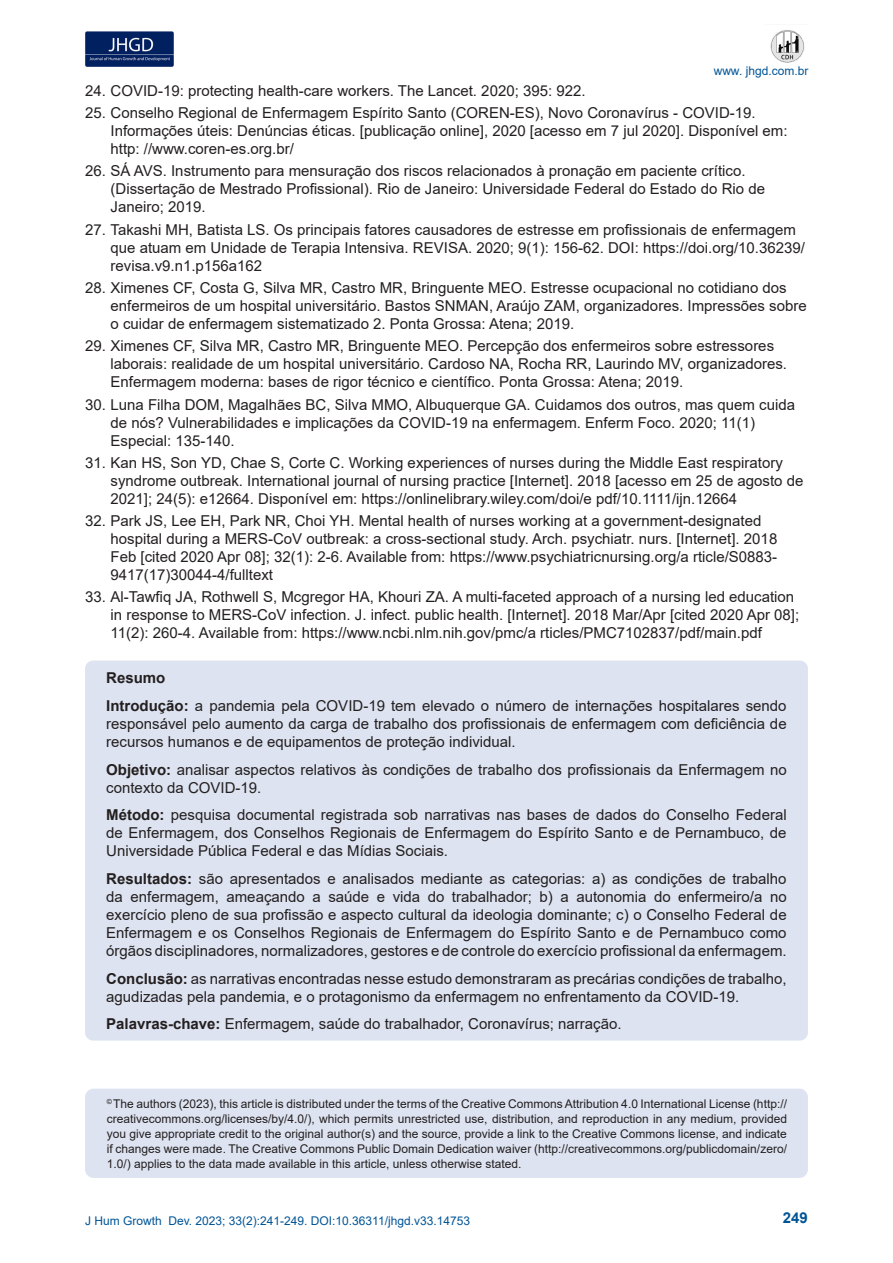
<style>
.page{position:relative;width:893px;height:1263px;background:#fff}
.page>*{position:absolute;margin:0;border:0;box-sizing:border-box;transform-origin:0 0}
.t1{font:15px/18px "Arial";color:#231f20}
.t2{font:700 15px "Arial";color:#231f20}
.t3{font:700 15px "Arial";color:#005495}
.t4{font:12px/15px "Arial";color:#231f20;text-align:justify}
.t5{font:12px "Arial";color:#005495}
.s1{font-weight:700}
</style>
<div class="page">
<img style="left:85px;top:31px;width:89px;height:36px">
<img style="left:770px;top:30px;width:35px;height:33px">
<div style="left:85px;top:1089px;width:723px;height:89px;background:#dde3f0;border-radius:9px"></div>
<div style="left:85px;top:660px;width:723px;height:380px;background:#dde3f0;border-radius:8px"></div>
<p class="t5" style="left:714px;top:63px;width:96px">www. jhgd.com.br</p>
<p class="t1" style="left:85px;top:82px;width:502px">24. COVID-19: protecting health-care workers. The Lancet. 2020; 395: 922.</p>
<p class="t1" style="left:111px;top:104px;width:678px;text-indent:-26px">25. Conselho Regional de Enfermagem Espírito Santo (COREN-ES), Novo Coronavírus - COVID-19.<br>Informações úteis: Denúncias éticas. [publicação online], 2020 [acesso em 7 jul 2020]. Disponível em: http: //www.coren-es.org.br/</p>
<p class="t1" style="left:111px;top:162px;width:656px;text-indent:-26px">26. SÁ AVS. Instrumento para mensuração dos riscos relacionados à pronação em paciente crítico. (Dissertação de Mestrado Profissional). Rio de Janeiro: Universidade Federal do Estado do Rio de<br>Janeiro; 2019.</p>
<p class="t1" style="left:111px;top:220px;width:696px;text-indent:-26px">27. Takashi MH, Batista LS. Os principais fatores causadores de estresse em profissionais de enfermagem que atuam em Unidade de Terapia Intensiva. REVISA. 2020; 9(1): 156-62. DOI: https://doi.org/10.36239/ revisa.v9.n1.p156a162</p>
<p class="t1" style="left:111px;top:279px;width:698px;text-indent:-26px">28. Ximenes CF, Costa G, Silva MR, Castro MR, Bringuente MEO. Estresse ocupacional no cotidiano dos enfermeiros de um hospital universitário. Bastos SNMAN, Araújo ZAM, organizadores. Impressões sobre o cuidar de enfermagem sistematizado 2. Ponta Grossa: Atena; 2019.</p>
<p class="t1" style="left:111px;top:337px;width:678px;text-indent:-26px">29. Ximenes CF, Silva MR, Castro MR, Bringuente MEO. Percepção dos enfermeiros sobre estressores laborais: realidade de um hospital universitário. Cardoso NA, Rocha RR, Laurindo MV, organizadores.<br>Enfermagem moderna: bases de rigor técnico e científico. Ponta Grossa: Atena; 2019.</p>
<p class="t1" style="left:111px;top:395px;width:686px;text-indent:-26px">30. Luna Filha DOM, Magalhães BC, Silva MMO, Albuquerque GA. Cuidamos dos outros, mas quem cuida de nós? Vulnerabilidades e implicações da COVID-19 na enfermagem. Enferm Foco. 2020; 11(1)<br>Especial: 135-140.</p>
<p class="t1" style="left:111px;top:453px;width:694px;text-indent:-26px">31. Kan HS, Son YD, Chae S, Corte C. Working experiences of nurses during the Middle East respiratory syndrome outbreak. International journal of nursing practice [Internet]. 2018 [acesso em 25 de agosto de<br>2021]; 24(5): e12664. Disponível em: https://onlinelibrary.wiley.com/doi/e pdf/10.1111/ijn.12664</p>
<p class="t1" style="left:111px;top:512px;width:668px;text-indent:-26px">32. Park JS, Lee EH, Park NR, Choi YH. Mental health of nurses working at a government-designated hospital during a MERS-CoV outbreak: a cross-sectional study. Arch. psychiatr. nurs. [Internet]. 2018<br>Feb [cited 2020 Apr 08]; 32(1): 2-6. Available from: https://www.psychiatricnursing.org/a rticle/S0883- 9417(17)30044-4/fulltext</p>
<p class="t1" style="left:111px;top:588px;width:690px;text-indent:-26px">33. Al-Tawfiq JA, Rothwell S, Mcgregor HA, Khouri ZA. A multi-faceted approach of a nursing led education in response to MERS-CoV infection. J. infect. public health. [Internet]. 2018 Mar/Apr [cited 2020 Apr 08];<br>11(2): 260-4. Available from: https://www.ncbi.nlm.nih.gov/pmc/a rticles/PMC7102837/pdf/main.pdf</p>
<p class="t2" style="left:106px;top:667px;width:61px">Resumo</p>
<p class="t1" style="left:106px;top:696px;width:682px;text-align:justify"><span class="s1">Introdução:</span> a pandemia pela COVID-19 tem elevado o número de internações hospitalares sendo responsável pelo aumento da carga de trabalho dos profissionais de enfermagem com deficiência de recursos humanos e de equipamentos de proteção individual.</p>
<p class="t1" style="left:106px;top:760px;width:682px"><span class="s1">Objetivo:</span> analisar aspectos relativos às condições de trabalho dos profissionais da Enfermagem no contexto da COVID-19.</p>
<p class="t1" style="left:106px;top:806px;width:682px;text-align:justify"><span class="s1">Método:</span> pesquisa documental registrada sob narrativas nas bases de dados do Conselho Federal de Enfermagem, dos Conselhos Regionais de Enfermagem do Espírito Santo e de Pernambuco, de Universidade Pública Federal e das Mídias Sociais.</p>
<p class="t1" style="left:106px;top:870px;width:682px;text-align:justify"><span class="s1">Resultados:</span> são apresentados e analisados mediante as categorias: a) as condições de trabalho da enfermagem, ameaçando a saúde e vida do trabalhador; b) a autonomia do enfermeiro/a no exercício pleno de sua profissão e aspecto cultural da ideologia dominante; c) o Conselho Federal de Enfermagem e os Conselhos Regionais de Enfermagem do Espírito Santo e de Pernambuco como órgãos disciplinadores, normalizadores, gestores e de controle do exercício profissional da enfermagem.</p>
<p class="t1" style="left:106px;top:969px;width:682px"><span class="s1">Conclusão:</span> as narrativas encontradas nesse estudo demonstraram as precárias condições de trabalho, agudizadas pela pandemia, e o protagonismo da enfermagem no enfrentamento da COVID-19.</p>
<p class="t1" style="left:106px;top:1015px;width:517px"><span class="s1">Palavras-chave:</span> Enfermagem, saúde do trabalhador, Coronavírus; narração.</p>
<p class="t4" style="left:107px;top:1096px;width:682px"><sup>©</sup> The authors (2023), this article is distributed under the terms of the Creative Commons Attribution 4.0 International License (http:// creativecommons.org/licenses/by/4.0/), which permits unrestricted use, distribution, and reproduction in any medium, provided you give appropriate credit to the original author(s) and the source, provide a link to the Creative Commons license, and indicate if changes were made. The Creative Commons Public Domain Dedication waiver (http://creativecommons.org/publicdomain/zero/ 1.0/) applies to the data made available in this article, unless otherwise stated.</p>
<p class="t5" style="left:85px;top:1212px;width:387px">J Hum Growth Dev. 2023; 33(2):241-249. DOI:10.36311/jhgd.v33.14753</p>
<p class="t3" style="left:783px;top:1207px;width:27px">249</p>
</div>
